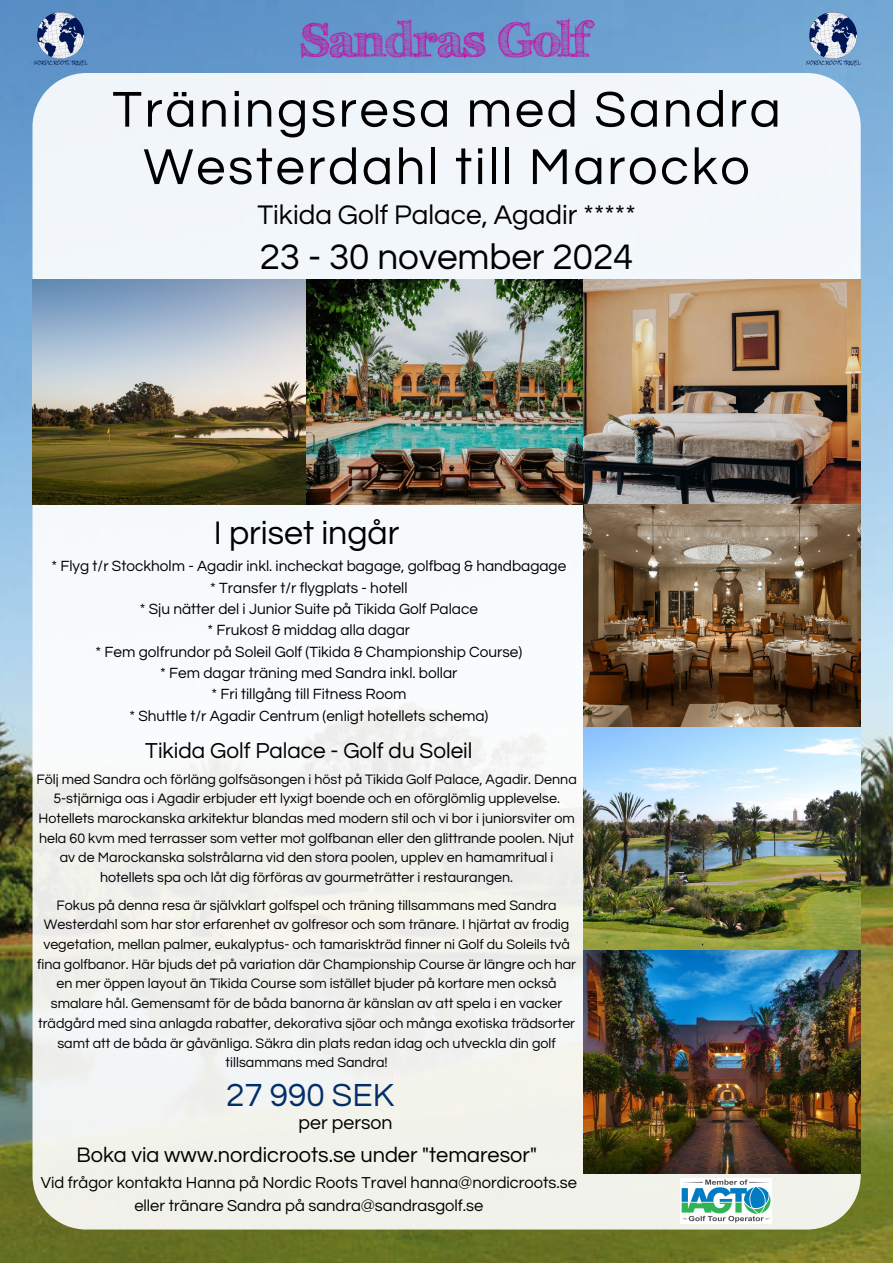
<style>
.page{position:relative;width:893px;height:1263px;background:#fff}
.page>*{position:absolute;margin:0;border:0;box-sizing:border-box;transform-origin:0 0}
.t1{font:52.35px/57.4px "Questrial";letter-spacing:.05em;color:#000;text-align:center}
.t2{font:36.83px "Questrial";color:#000}
.t3{font:33.9px "Questrial";color:#000}
.t4{font:33.3px "Questrial";color:#022f6b}
.t5{font:27.97px "Questrial";color:#000}
.t6{font:22.5px "Questrial";color:#000}
.t7{font:21.75px "Questrial";color:#000}
.t8{font:19.5px "Questrial";color:#000}
.t9{font:16.5px/23.1px "Questrial";color:#000;text-align:center}
.t10{font:15.38px "Questrial";color:#000}
.t11{font:14.25px/19.6px "Questrial";color:#000;text-align:center}
</style>
<div class="page">
<img style="left:0;top:0;width:893px;height:1263px">
<div style="left:32px;top:73px;width:828px;height:1156px;background:linear-gradient(to right,#f3f5f3,#f1f4f6);border-radius:54px"></div>
<img style="left:32px;top:280px;width:828px;height:225px">
<img style="left:31px;top:11px;width:59px;height:55px">
<img style="left:583px;top:505px;width:277px;height:668px">
<img style="left:681px;top:1178px;width:91px;height:45px">
<img style="left:804px;top:11px;width:58px;height:55px">
<img style="left:298px;top:18px;width:296px;height:41px">
<p class="t1" style="left:112px;top:82px;width:670px">Träningsresa med Sandra<br>Westerdahl till Marocko</p>
<p class="t5" style="left:257px;top:201px;width:380px">Tikida Golf Palace, Agadir *****</p>
<p class="t2" style="left:260px;top:238px;width:375px">23 - 30 november 2024</p>
<p class="t3" style="left:214px;top:516px;width:187px">I priset ingår</p>
<p class="t10" style="left:51px;top:558px;width:516px">* Flyg t/r Stockholm - Agadir inkl. incheckat bagage, golfbag &amp; handbagage</p>
<h5 class="t10" style="left:210px;top:580px;width:199px">* Transfer t/r flygplats - hotell</h5>
<p class="t10" style="left:140px;top:601px;width:340px">* Sju nätter del i Junior Suite på Tikida Golf Palace</p>
<p class="t10" style="left:208px;top:623px;width:204px">* Frukost &amp; middag alla dagar</p>
<p class="t10" style="left:96px;top:644px;width:428px">* Fem golfrundor på Soleil Golf (Tikida &amp; Championship Course)</p>
<h2 class="t10" style="left:160px;top:665px;width:299px">* Fem dagar träning med Sandra inkl. bollar</h2>
<h6 class="t10" style="left:211px;top:687px;width:196px">* Fri tillgång till Fitness Room</h6>
<h5 class="t10" style="left:129px;top:708px;width:360px">* Shuttle t/r Agadir Centrum (enligt hotellets schema)</h5>
<p class="t6" style="left:145px;top:739px;width:329px">Tikida Golf Palace - Golf du Soleil</p>
<p class="t11" style="left:36px;top:769px;width:542px">Följ med Sandra och förläng golfsäsongen i höst på Tikida Golf Palace, Agadir. Denna<br>5-stjärniga oas i Agadir erbjuder ett lyxigt boende och en oförglömlig upplevelse.</p>
<p class="t11" style="left:38px;top:809px;width:538px">Hotellets marockanska arkitektur blandas med modern stil och vi bor i juniorsviter om hela 60 kvm med terrasser som vetter mot golfbanan eller den glittrande poolen. Njut av de Marockanska solstrålarna vid den stora poolen, upplev en hamamritual i hotellets spa och låt dig förföras av gourmeträtter i restaurangen.</p>
<p class="t11" style="left:37px;top:895px;width:541px">Fokus på denna resa är självklart golfspel och träning tillsammans med Sandra Westerdahl som har stor erfarenhet av golfresor och som tränare. I hjärtat av frodig vegetation, mellan palmer, eukalyptus- och tamariskträd finner ni Golf du Soleils två fina golfbanor. Här bjuds det på variation där Championship Course är längre och har en mer öppen layout än Tikida Course som istället bjuder på kortare men också smalare hål. Gemensamt för de båda banorna är känslan av att spela i en vacker trädgård med sina anlagda rabatter, dekorativa sjöar och många exotiska trädsorter samt att de båda är gåvänliga. Säkra din plats redan idag och utveckla din golf tillsammans med Sandra!</p>
<p class="t4" style="left:226px;top:1079px;width:169px">27 990 SEK</p>
<p class="t8" style="left:298px;top:1113px;width:95px">per person</p>
<p class="t7" style="left:76px;top:1144px;width:462px">Boka via www.nordicroots.se under "temaresor"</p>
<p class="t9" style="left:41px;top:1171px;width:538px">Vid frågor kontakta Hanna på Nordic Roots Travel hanna@nordicroots.se eller tränare Sandra på sandra@sandrasgolf.se</p>
</div>
